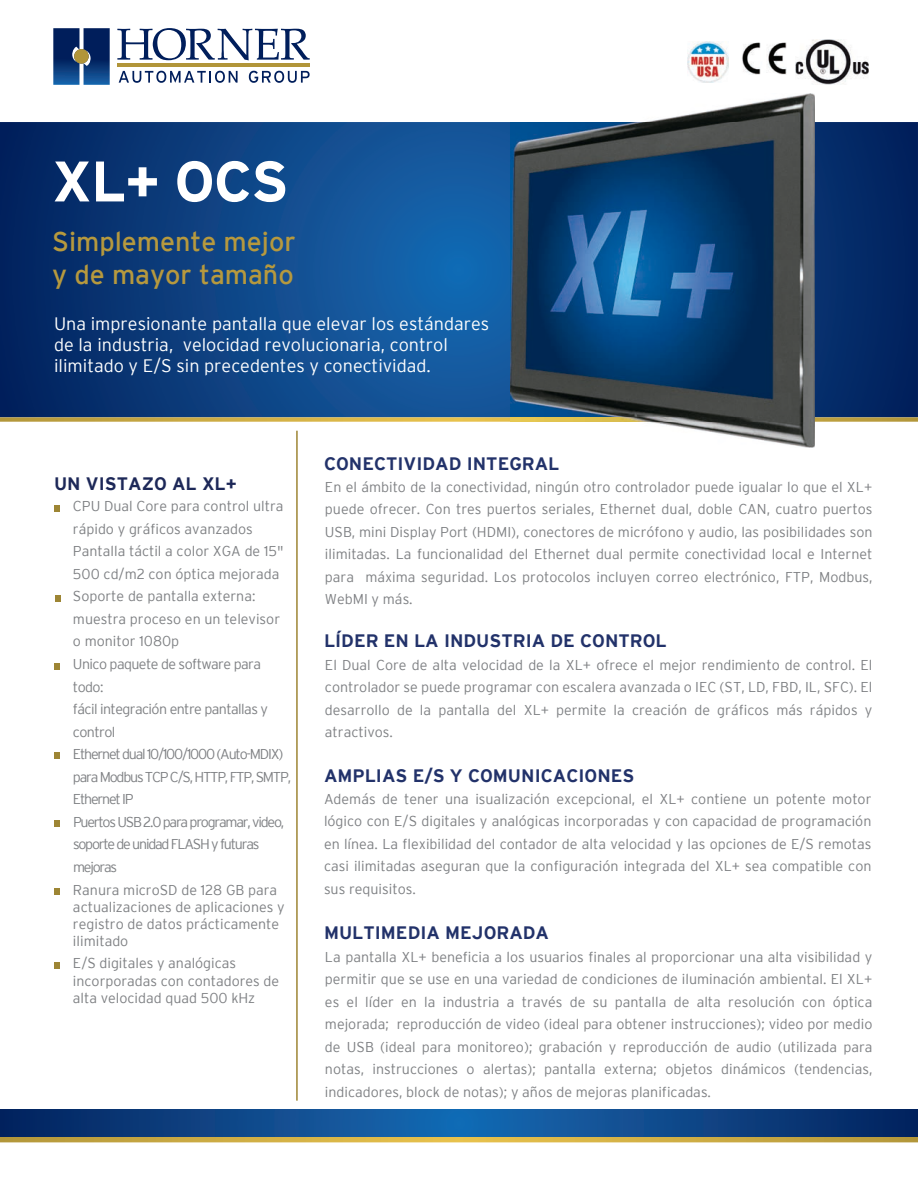
<style>
.page{position:relative;width:918px;height:1193px;background:#fff}
.page>*{position:absolute;margin:0;border:0;box-sizing:border-box;transform-origin:0 0}
.t1{font:700 57px "Interstate";color:#fff}
.t2{font:27px/32.4px "Interstate";color:#b6993e}
.t3{font:300 18px/21px "Interstate";color:#fff}
.t4{font:700 18px "Interstate";color:#22326a}
.t5{font:700 18px "Interstate";color:#1d2858}
.t6{font:300 14.25px/22.5px "Interstate";color:#7e8083;text-align:justify}
.t7{font:300 14.25px/22.5px "Interstate";letter-spacing:-.085em;color:#7e8083}
</style>
<div class="page">
<img style="left:0;top:122px;width:918px;height:295px">
<img style="left:742px;top:42px;width:45px;height:33px">
<img style="left:0;top:417px;width:918px;height:5px">
<hr style="left:296px;top:431px;width:2px;height:669px;background:#9d8534">
<img style="left:0;top:1109px;width:918px;height:33px">
<svg style="left:117px;top:28px;width:193px;height:32px"></svg>
<hr style="left:118px;top:64px;width:192px;height:3px;background:#b19539">
<svg style="left:53px;top:28px;width:57px;height:57px;background:#1d427b"></svg>
<div style="left:74px;top:49px;width:15px;height:15px;background:#b19539;border-radius:50%"></div>
<svg style="left:119px;top:71px;width:119px;height:12px"></svg>
<svg style="left:249px;top:71px;width:61px;height:12px"></svg>
<img style="left:795px;top:39px;width:74px;height:46px">
<img style="left:688px;top:41px;width:41px;height:41px">
<img style="left:511px;top:94px;width:304px;height:353px">
<svg style="left:55px;top:595px;width:5px;height:6px"></svg>
<svg style="left:54px;top:505px;width:6px;height:6px"></svg>
<svg style="left:54px;top:663px;width:6px;height:6px"></svg>
<svg style="left:54px;top:753px;width:6px;height:6px"></svg>
<div style="left:54px;top:820px;width:6px;height:7px;background:#9d8534"></div>
<svg style="left:54px;top:888px;width:6px;height:6px"></svg>
<svg style="left:54px;top:962px;width:6px;height:6px"></svg>
<h1 class="t1" style="left:52px;top:150px;width:238px">XL+ OCS</h1>
<h2 class="t2" style="left:52px;top:225px;width:245px">Simplemente mejor y de mayor tamaño</h2>
<p class="t3" style="left:54px;top:313px;width:437px">Una impresionante pantalla que elevar los estándares de la industria, velocidad revolucionaria, control ilimitado y E/S sin precedentes y conectividad.</p>
<p class="t4" style="left:324px;top:453px;width:237px">CONECTIVIDAD INTEGRAL</p>
<p class="t5" style="left:54px;top:473px;width:184px">UN VISTAZO AL XL+</p>
<p class="t6" style="left:73px;top:495px;width:220px;text-align:left">CPU Dual Core para control ultra rápido y gráficos avanzados<br>Pantalla táctil a color XGA de 15"<br>500 cd/m2 con óptica mejorada<br>Soporte de pantalla externa: muestra proceso en un televisor o monitor 1080p<br>Unico paquete de software para todo:<br>fácil integración entre pantallas y control<br>Ethernet dual 10/100/1000 (Auto-MDIX) para Modbus TCP C/S, HTTP, FTP, SMTP,<br>Ethernet IP</p>
<p class="t6" style="left:325px;top:475px;width:549px">En el ámbito de la conectividad, ningún otro controlador puede igualar lo que el XL+ puede ofrecer. Con tres puertos seriales, Ethernet dual, doble CAN, cuatro puertos USB, mini Display Port (HDMI), conectores de micrófono y audio, las posibilidades son ilimitadas. La funcionalidad del Ethernet dual permite conectividad local e Internet para máxima seguridad. Los protocolos incluyen correo electrónico, FTP, Modbus, WebMI y más.</p>
<p class="t4" style="left:324px;top:630px;width:344px">LÍDER EN LA INDUSTRIA DE CONTROL</p>
<p class="t6" style="left:325px;top:653px;width:549px">El Dual Core de alta velocidad de la XL+ ofrece el mejor rendimiento de control. El controlador se puede programar con escalera avanzada o IEC (ST, LD, FBD, IL, SFC). El desarrollo de la pantalla del XL+ permite la creación de gráficos más rápidos y atractivos.</p>
<p class="t4" style="left:324px;top:765px;width:312px">AMPLIAS E/S Y COMUNICACIONES</p>
<p class="t6" style="left:324px;top:787px;width:549px">Además de tener una isualización excepcional, el XL+ contiene un potente motor lógico con E/S digitales y analógicas incorporadas y con capacidad de programación en línea. La flexibilidad del contador de alta velocidad y las opciones de E/S remotas casi ilimitadas aseguran que la configuración integrada del XL+ sea compatible con sus requisitos.</p>
<p class="t7" style="left:73px;top:810px;width:213px">Puertos USB 2.0 para programar, video, soporte de unidad FLASH y futuras mejoras</p>
<p class="t6" style="left:73px;top:881px;width:213px;line-height:17.1px;text-align:left">Ranura microSD de 128 GB para actualizaciones de aplicaciones y registro de datos prácticamente ilimitado</p>
<p class="t6" style="left:73px;top:954px;width:208px;line-height:17.1px;text-align:left">E/S digitales y analógicas incorporadas con contadores de alta velocidad quad 500 kHz</p>
<p class="t6" style="left:325px;top:945px;width:549px">La pantalla XL+ beneficia a los usuarios finales al proporcionar una alta visibilidad y permitir que se use en una variedad de condiciones de iluminación ambiental. El XL+ es el líder en la industria a través de su pantalla de alta resolución con óptica mejorada; reproducción de video (ideal para obtener instrucciones); video por medio de USB (ideal para monitoreo); grabación y reproducción de audio (utilizada para notas, instrucciones o alertas); pantalla externa; objetos dinámicos (tendencias, indicadores, block de notas); y años de mejoras planificadas.</p>
<p class="t4" style="left:324px;top:923px;width:227px">MULTIMEDIA MEJORADA</p>
</div>
